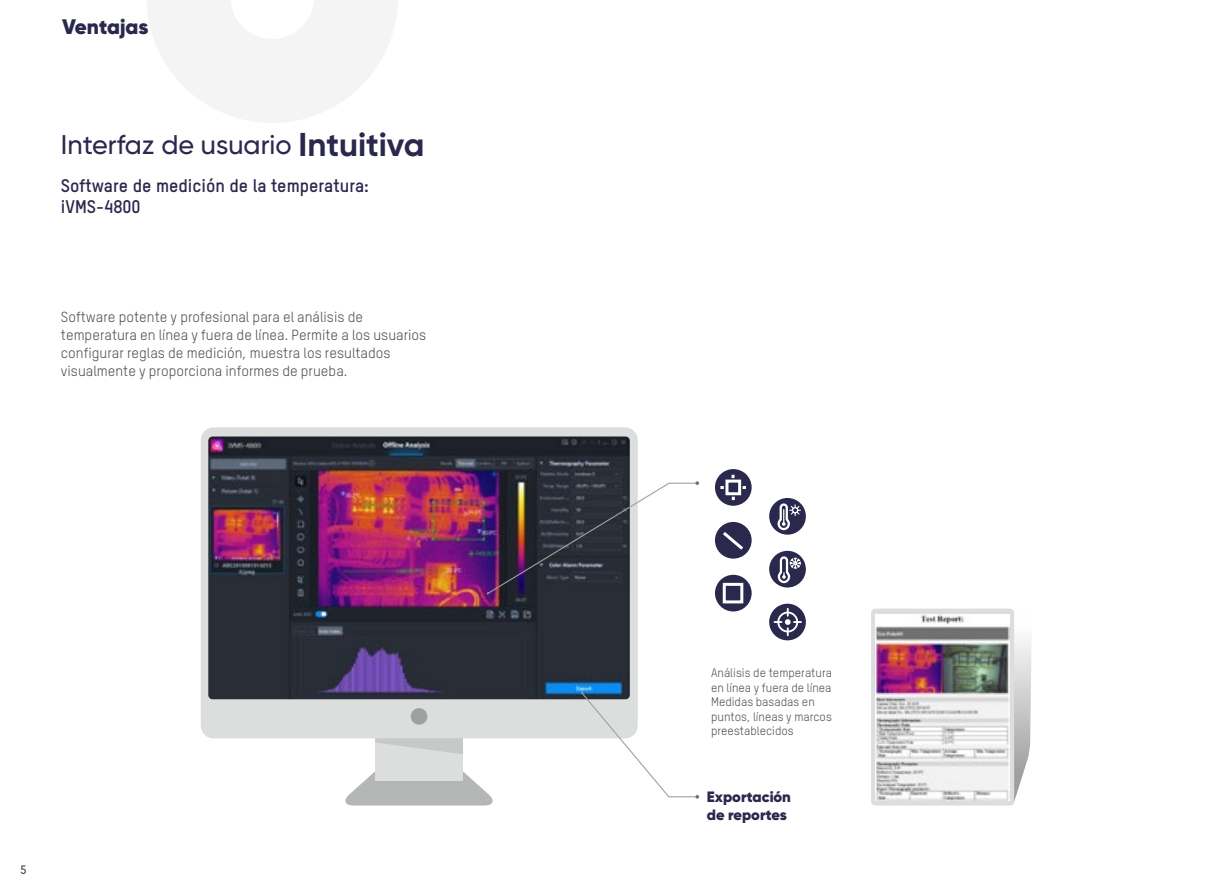
<style>
.page{position:relative;width:1212px;height:893px;background:#fff}
.page>*{position:absolute;margin:0;border:0;box-sizing:border-box;transform-origin:0 0}
.t1{font:500 27px "Gilroy";color:#2a284d}
.t2{font:900 21px "Gilroy";letter-spacing:-.005em;color:#2a284d}
.t3{font:700 18px/21.6px "TSTARPRO";color:#2a284d}
.t4{font:900 15px/18px "Gilroy";color:#2a284d}
.t5{font:14.4px/18px "TSTARPRO";color:#4d4949}
.t6{font:12px/14.4px "TSTARPRO";color:#4d4949}
.t7{font:700 12px "TSTARPRO";color:#4d4949}
.s1{font-weight:700;font-size:33px}
</style>
<div class="page">
<hr style="left:1211px;top:0;width:1px;height:468px;background:#2a284d">
<svg style="left:147px;top:0;width:251px;height:123px"></svg>
<div style="left:201px;top:427px;width:437px;height:311px;background:#dcdddd;border-radius:13px"></div>
<img style="left:208px;top:436px;width:422px;height:263px">
<div style="left:411px;top:708px;width:16px;height:17px;background:#9fa0a0;border-radius:50%"></div>
<svg style="left:343px;top:738px;width:152px;height:67px"></svg>
<svg style="left:1012px;top:609px;width:19px;height:196px"></svg>
<div style="left:871px;top:609px;width:143px;height:196px;background:#dcdddd;border-radius:4px"></div>
<img style="left:875px;top:614px;width:135px;height:187px">
<svg style="left:486px;top:481px;width:213px;height:114px"></svg>
<div style="left:769px;top:551px;width:37px;height:36px;background:#2a284d;border-radius:50%"></div>
<div style="left:769px;top:498px;width:37px;height:37px;background:#2a284d;border-radius:50%"></div>
<div style="left:769px;top:604px;width:37px;height:36px;background:#2a284d;border-radius:50%"></div>
<svg style="left:776px;top:502px;width:26px;height:29px"></svg>
<svg style="left:777px;top:555px;width:24px;height:29px"></svg>
<svg style="left:774px;top:609px;width:27px;height:26px"></svg>
<svg style="left:715px;top:469px;width:37px;height:37px"></svg>
<div style="left:715px;top:522px;width:37px;height:37px;background:#2a284d;border-radius:50%"></div>
<div style="left:715px;top:575px;width:37px;height:36px;background:#2a284d;border-radius:50%"></div>
<div style="left:725px;top:480px;width:16px;height:15px;border:3px solid #fff"></div>
<svg style="left:742px;top:486px;width:4px;height:3px"></svg>
<svg style="left:723px;top:532px;width:20px;height:18px"></svg>
<div style="left:723px;top:583px;width:20px;height:20px;border:3px solid #fff"></div>
<svg style="left:720px;top:486px;width:4px;height:3px"></svg>
<svg style="left:580px;top:691px;width:119px;height:108px"></svg>
<h2 class="t2" style="left:62px;top:14px;width:88px">Ventajas</h2>
<h1 class="t1" style="left:61px;top:128px;width:365px">Interfaz de usuario <span class="s1">Intuitiva</span></h1>
<p class="t3" style="left:61px;top:174px;width:309px">Software de medición de la temperatura: iVMS-4800</p>
<p class="t5" style="left:61px;top:307px;width:367px">Software potente y profesional para el análisis de temperatura en línea y fuera de línea. Permite a los usuarios configurar reglas de medición, muestra los resultados visualmente y proporciona informes de prueba.</p>
<p class="t7" style="left:21px;top:861px;width:7px">5</p>
<p class="t6" style="left:711px;top:665px;width:122px">Análisis de temperatura en línea y fuera de línea<br>Medidas basadas en puntos, líneas y marcos preestablecidos</p>
<p class="t4" style="left:707px;top:787px;width:86px">Exportación de reportes</p>
</div>
